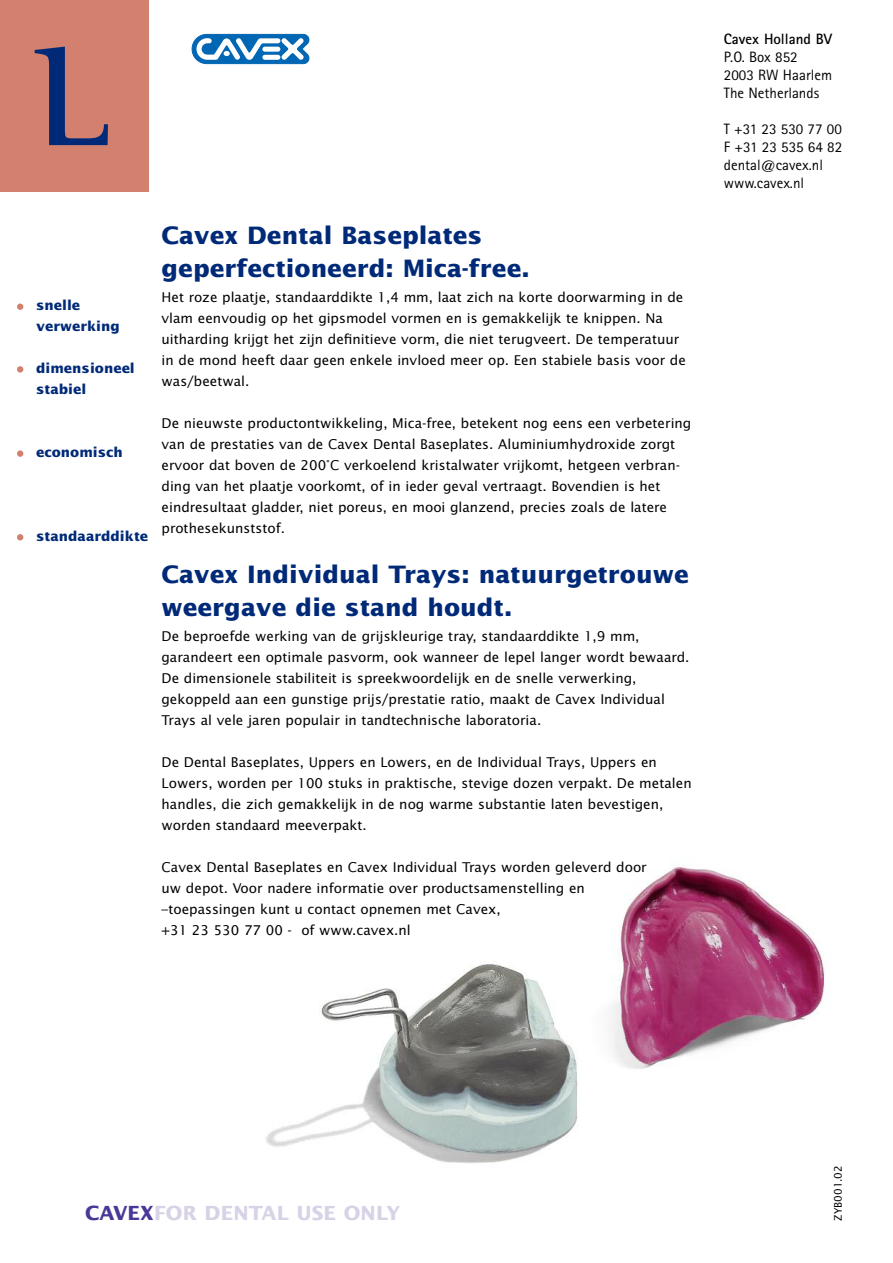
<style>
.page{position:relative;width:893px;height:1263px;background:#fff}
.page>*{position:absolute;margin:0;border:0;box-sizing:border-box;transform-origin:0 0}
.t1{font:700 144px "Rotis Semi Serif";color:#002a78}
.t2{font:700 24px/33px "Lucida Sans";color:#002a78}
.t3{font:700 19.5px "Lucida Sans";letter-spacing:.005em;color:#d8d2e7}
.t4{font:15px/18px "Rotis Sans Serif";color:#000}
.t5{font:700 15px "Rotis Sans Serif";color:#000}
.t6{font:13.5px/21px "Lucida Sans";color:#000}
.t7{font:700 13.5px/21px "Lucida Sans";color:#002a78}
.t8{font:10.5px "Lucida Sans";color:#000}
.s1{color:#4a3898}
</style>
<div class="page">
<img style="left:610px;top:865px;width:215px;height:204px">
<img style="left:266px;top:964px;width:312px;height:199px">
<svg style="left:192px;top:34px;width:117px;height:30px"></svg>
<div style="left:0;top:0;width:149px;height:191px;background:#d3816e"></div>
<svg style="left:17px;top:534px;width:6px;height:6px"></svg>
<div style="left:17px;top:450px;width:6px;height:7px;background:#d3816e;border-radius:50%"></div>
<div style="left:17px;top:366px;width:6px;height:7px;background:#d3816e;border-radius:50%"></div>
<svg style="left:17px;top:304px;width:6px;height:6px"></svg>
<h1 class="t1" style="left:36px;top:48px;width:79px">L</h1>
<p class="t7" style="left:36px;top:296px;width:85px">snelle verwerking</p>
<p class="t7" style="left:36px;top:359px;width:100px">dimensioneel stabiel</p>
<p class="t7" style="left:36px;top:443px;width:88px">economisch</p>
<p class="t7" style="left:36px;top:527px;width:114px">standaarddikte</p>
<h2 class="t2" style="left:162px;top:220px;width:370px">Cavex Dental Baseplates geperfectioneerd: Mica-free.</h2>
<p class="t6" style="left:162px;top:288px;width:526px">Het roze plaatje, standaarddikte 1,4 mm, laat zich na korte doorwarming in de vlam eenvoudig op het gipsmodel vormen en is gemakkelijk te knippen. Na uitharding krijgt het zijn definitieve vorm, die niet terugveert. De temperatuur in de mond heeft daar geen enkele invloed meer op. Een stabiele basis voor de was/beetwal.</p>
<p class="t6" style="left:162px;top:414px;width:531px">De nieuwste productontwikkeling, Mica-free, betekent nog eens een verbetering van de prestaties van de Cavex Dental Baseplates. Aluminiumhydroxide zorgt ervoor dat boven de 200°C verkoelend kristalwater vrijkomt, hetgeen verbran&shy;ding van het plaatje voorkomt, of in ieder geval vertraagt. Bovendien is het eindresultaat gladder, niet poreus, en mooi glanzend, precies zoals de latere prothesekunststof.</p>
<h2 class="t2" style="left:162px;top:559px;width:529px">Cavex Individual Trays: natuurgetrouwe weergave die stand houdt.</h2>
<p class="t6" style="left:162px;top:627px;width:529px">De beproefde werking van de grijskleurige tray, standaarddikte 1,9 mm, garandeert een optimale pasvorm, ook wanneer de lepel langer wordt bewaard.<br>De dimensionele stabiliteit is spreekwoordelijk en de snelle verwerking, gekoppeld aan een gunstige prijs/prestatie ratio, maakt de Cavex Individual Trays al vele jaren populair in tandtechnische laboratoria.</p>
<p class="t6" style="left:162px;top:753px;width:532px">De Dental Baseplates, Uppers en Lowers, en de Individual Trays, Uppers en Lowers, worden per 100 stuks in praktische, stevige dozen verpakt. De metalen handles, die zich gemakkelijk in de nog warme substantie laten bevestigen, worden standaard meeverpakt.</p>
<p class="t6" style="left:162px;top:858px;width:487px">Cavex Dental Baseplates en Cavex Individual Trays worden geleverd door uw depot. Voor nadere informatie over productsamenstelling en –toepassingen kunt u contact opnemen met Cavex,<br>+31 23 530 77 00 - of www.cavex.nl</p>
<p class="t5" style="left:724px;top:34px;width:110px">Cavex Holland BV</p>
<p class="t4" style="left:724px;top:50px;width:110px">P.O. Box 852<br>2003 RW Haarlem<br>The Netherlands</p>
<p class="t4" style="left:724px;top:122px;width:120px">T +31 23 530 77 00<br>F +31 23 535 64 82 dental@cavex.nl www.cavex.nl</p>
<h3 class="t3" style="left:85px;top:1205px;width:317px"><span class="s1">CAVEX</span>FOR DENTAL USE ONLY</h3>
<p class="t8" style="left:834px;top:1221px;width:57px;rotate:-90deg">ZYB001.02</p>
</div>
